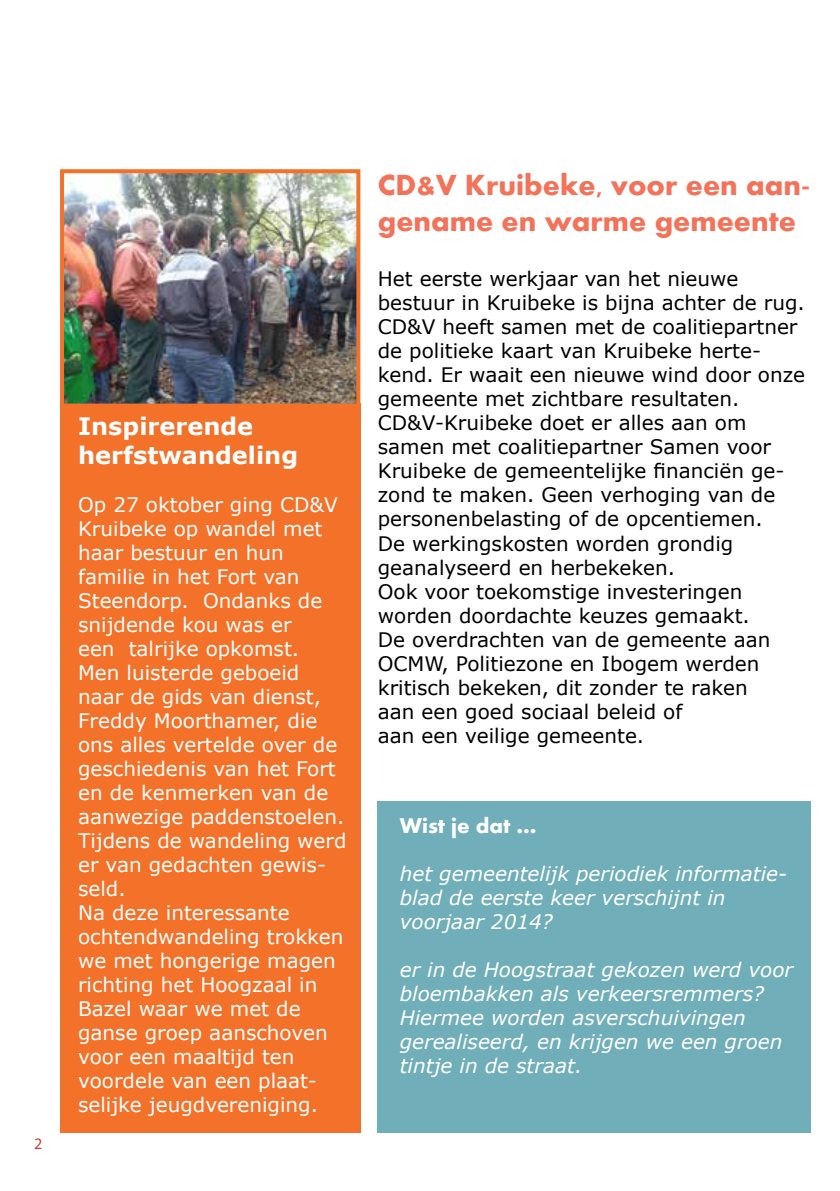
<style>
.page{position:relative;width:840px;height:1191px;background:#fff}
.page>*{position:absolute;margin:0;border:0;box-sizing:border-box;transform-origin:0 0}
.t1{font:700 30px/36px "Aharoni";color:#f3725a}
.t2{font:700 24px/28.8px "Verdana";color:#fff}
.t3{font:700 22px "Aharoni";color:#fff}
.t4{font:20px/24px "Verdana";color:#000}
.t5{font:20px/24px "Verdana";color:#fff}
.t6{font:italic 20px/24px "Verdana";color:#fff}
.t7{font:16px "Myriad Pro";color:#c83e35}
</style>
<div class="page">
<div style="left:60px;top:402px;width:300px;height:730px;background:#f37129"></div>
<img style="left:65px;top:174px;width:290px;height:228px">
<div style="left:60px;top:169px;width:300px;height:238px;border:4px solid #f37129"></div>
<div style="left:377px;top:801px;width:433px;height:331px;background:#70aeb9"></div>
<p class="t7" style="left:34px;top:1134px;width:10px">2</p>
<p class="t2" style="left:78px;top:411px;width:221px">Inspirerende herfstwandeling</p>
<p class="t5" style="left:78px;top:492px;width:270px">Op 27 oktober ging CD&amp;V<br>Kruibeke op wandel met haar bestuur en hun familie in het Fort van<br>Steendorp. Ondanks de snijdende kou was er<br>een talrijke opkomst.<br>Men luisterde geboeid naar de gids van dienst,<br>Freddy Moorthamer, die ons alles vertelde over de geschiedenis van het Fort en de kenmerken van de aanwezige paddenstoelen.<br>Tijdens de wandeling werd er van gedachten gewis&shy;seld.<br>Na deze interessante ochtendwandeling trokken we met hongerige magen richting het Hoogzaal in<br>Bazel waar we met de ganse groep aanschoven voor een maaltijd ten voordele van een plaat&shy;selijke jeugdvereniging.</p>
<h1 class="t1" style="left:377px;top:169px;width:433px">CD&amp;V Kruibeke, voor een aan&shy;gename en warme gemeente</h1>
<p class="t4" style="left:377px;top:267px;width:428px">Het eerste werkjaar van het nieuwe bestuur in Kruibeke is bijna achter de rug.<br>CD&amp;V heeft samen met de coalitiepartner de politieke kaart van Kruibeke herte&shy;kend. Er waait een nieuwe wind door onze gemeente met zichtbare resultaten.<br>CD&amp;V-Kruibeke doet er alles aan om samen met coalitiepartner Samen voor Kruibeke de gemeentelijke financiën ge&shy;zond te maken. Geen verhoging van de personenbelasting of de opcentiemen.<br>De werkingskosten worden grondig geanalyseerd en herbekeken.<br>Ook voor toekomstige investeringen worden doordachte keuzes gemaakt.<br>De overdrachten van de gemeente aan OCMW, Politiezone en Ibogem werden kritisch bekeken, dit zonder te raken<br>aan een goed sociaal beleid of<br>aan een veilige gemeente.</p>
<p class="t3" style="left:399px;top:817px;width:138px">Wist je dat …</p>
<p class="t6" style="left:399px;top:861px;width:389px">het gemeentelijk periodiek informatie&shy;blad de eerste keer verschijnt in voorjaar 2014?</p>
<p class="t6" style="left:399px;top:957px;width:394px">er in de Hoogstraat gekozen werd voor bloembakken als verkeersremmers?<br>Hiermee worden asverschuivingen gerealiseerd, en krijgen we een groen tintje in de straat.</p>
</div>
